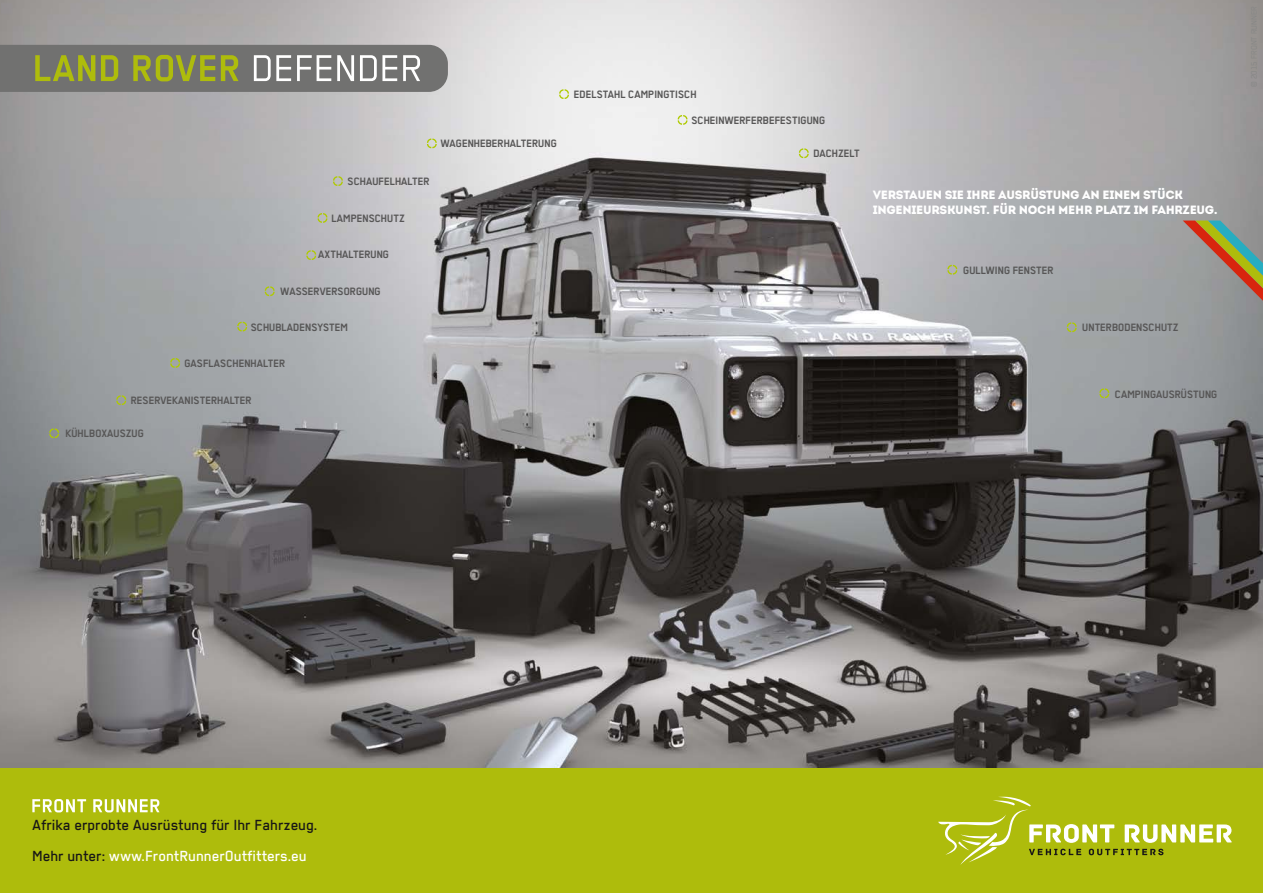
<style>
.page{position:relative;width:1263px;height:893px;background:#fff}
.page>*{position:absolute;margin:0;border:0;box-sizing:border-box;transform-origin:0 0}
.t1{font:500 16.5px/30.3px "Regular";color:#181716}
.t2{font:700 12px "Regular";letter-spacing:-.025em;color:#575656}
.t3{font:12px/14.4px "Intro";letter-spacing:-.025em;color:#fff}
.s1{color:#fff}
</style>
<div class="page">
<img style="left:0;top:0;width:1263px;height:768px">
<svg style="left:0;top:45px;width:448px;height:47px"></svg>
<svg style="left:306px;top:250px;width:11px;height:11px"></svg>
<svg style="left:170px;top:357px;width:11px;height:11px"></svg>
<svg style="left:49px;top:428px;width:11px;height:11px"></svg>
<svg style="left:116px;top:395px;width:11px;height:11px"></svg>
<svg style="left:237px;top:321px;width:11px;height:11px"></svg>
<svg style="left:264px;top:286px;width:11px;height:11px"></svg>
<svg style="left:317px;top:212px;width:11px;height:11px"></svg>
<svg style="left:332px;top:176px;width:11px;height:11px"></svg>
<svg style="left:426px;top:138px;width:11px;height:11px"></svg>
<svg style="left:677px;top:114px;width:11px;height:11px"></svg>
<svg style="left:1066px;top:322px;width:11px;height:11px"></svg>
<svg style="left:1099px;top:388px;width:11px;height:11px"></svg>
<svg style="left:558px;top:89px;width:12px;height:11px"></svg>
<svg style="left:798px;top:148px;width:11px;height:11px"></svg>
<svg style="left:947px;top:264px;width:11px;height:11px"></svg>
<svg style="left:1183px;top:221px;width:80px;height:80px"></svg>
<div style="left:0;top:768px;width:1263px;height:125px;background:#aebc0c"></div>
<svg style="left:938px;top:797px;width:294px;height:68px"></svg>
<svg style="left:32px;top:799px;width:128px;height:13px"></svg>
<p class="t2" style="left:440px;top:137px;width:118px">WAGENHEBERHALTERUNG</p>
<p class="t2" style="left:348px;top:175px;width:84px">SCHAUFELHALTER</p>
<p class="t2" style="left:332px;top:212px;width:75px">LAMPENSCHUTZ</p>
<p class="t2" style="left:318px;top:248px;width:73px">AXTHALTERUNG</p>
<p class="t2" style="left:280px;top:285px;width:102px">WASSERVERSORGUNG</p>
<p class="t2" style="left:251px;top:320px;width:99px">SCHUBLADENSYSTEM</p>
<p class="t2" style="left:184px;top:357px;width:103px">GASFLASCHENHALTER</p>
<p class="t2" style="left:131px;top:394px;width:123px">RESERVEKANISTERHALTER</p>
<p class="t2" style="left:65px;top:427px;width:80px">KÜHLBOXAUSZUG</p>
<p class="t2" style="left:574px;top:88px;width:124px">EDELSTAHL CAMPINGTISCH</p>
<p class="t2" style="left:691px;top:114px;width:136px">SCHEINWERFERBEFESTIGUNG</p>
<p class="t2" style="left:813px;top:147px;width:48px">DACHZELT</p>
<p class="t3" style="left:873px;top:188px;width:346px">VERSTAUEN SIE IHRE AUSRÜSTUNG AN EINEM STÜCK<br>INGENIEURSKUNST. FÜR NOCH MEHR PLATZ IM FAHRZEUG.</p>
<p class="t2" style="left:963px;top:264px;width:92px">GULLWING FENSTER</p>
<p class="t2" style="left:1082px;top:321px;width:98px">UNTERBODENSCHUTZ</p>
<p class="t2" style="left:1115px;top:388px;width:104px">CAMPINGAUSRÜSTUNG</p>
<h1 class="t1" style="left:32px;top:810px;width:287px">Afrika erprobte Ausrüstung für Ihr Fahrzeug.<br>Mehr unter: <span class="s1">www.FrontRunnerOutfitters.eu</span></h1>
</div>
